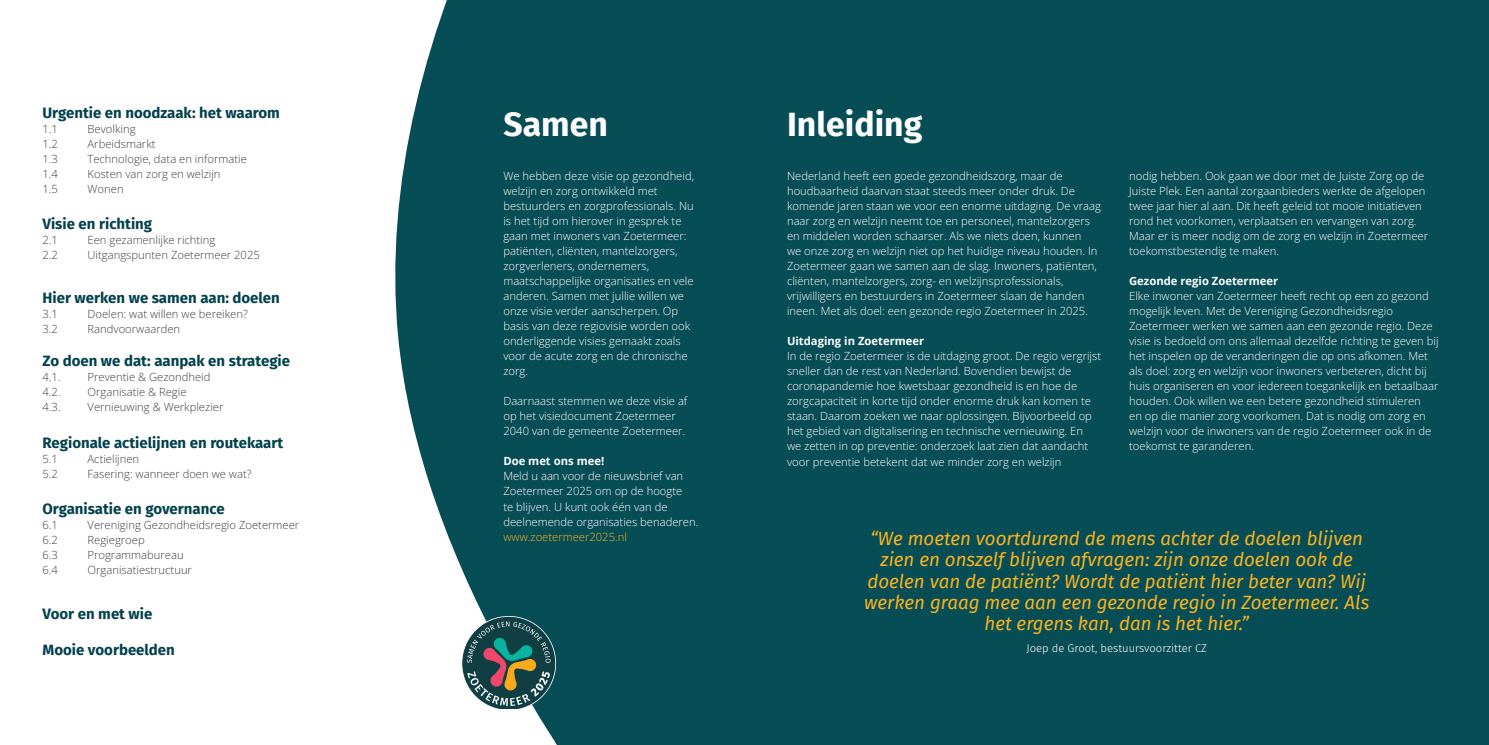
<style>
.page{position:relative;width:1489px;height:745px;background:#fff}
.page>*{position:absolute;margin:0;border:0;box-sizing:border-box;transform-origin:0 0}
.t1{font:700 33.75px "Fira Sans";color:#fff}
.t2{font:italic 18.75px/21.2px "Fira Sans";color:#fbb31e;text-align:center}
.t3{font:700 15px "Fira Sans";color:#02414d}
.t4{font:11.25px/15px "Open Sans";color:#fff}
.t5{font:11.25px "Open Sans";color:#3e3e3f}
.t6{font:700 11.25px "Open Sans";color:#fff}
.t7{font:300 11.25px "Fira Sans";color:#fff}
.t8{font:11.25px "Open Sans";color:#fbb31e}
</style>
<div class="page">
<div style="left:395px;top:0;width:1093px;height:744px;background:#074d56"></div>
<svg style="left:461px;top:615px;width:95px;height:93px;background:#4e6e6b"></svg>
<h3 class="t3" style="left:43px;top:100px;width:239px">Urgentie en noodzaak: het waarom</h3>
<p class="t5" style="left:43px;top:121px;width:17px">1.1</p>
<p class="t5" style="left:88px;top:121px;width:50px">Bevolking</p>
<p class="t5" style="left:43px;top:136px;width:17px">1.2</p>
<p class="t5" style="left:88px;top:136px;width:69px">Arbeidsmarkt</p>
<p class="t5" style="left:43px;top:151px;width:17px">1.3</p>
<p class="t5" style="left:88px;top:151px;width:161px">Technologie, data en informatie</p>
<p class="t5" style="left:43px;top:166px;width:17px">1.4</p>
<p class="t5" style="left:88px;top:166px;width:134px">Kosten van zorg en welzijn</p>
<p class="t5" style="left:43px;top:181px;width:17px">1.5</p>
<p class="t5" style="left:88px;top:181px;width:38px">Wonen</p>
<h3 class="t3" style="left:43px;top:211px;width:111px">Visie en richting</h3>
<p class="t5" style="left:43px;top:232px;width:17px">2.1</p>
<p class="t5" style="left:88px;top:232px;width:129px">Een gezamenlijke richting</p>
<p class="t5" style="left:43px;top:247px;width:17px">2.2</p>
<p class="t5" style="left:88px;top:247px;width:174px">Uitgangspunten Zoetermeer 2025</p>
<h3 class="t3" style="left:43px;top:285px;width:239px">Hier werken we samen aan: doelen</h3>
<p class="t5" style="left:43px;top:306px;width:17px">3.1</p>
<p class="t5" style="left:88px;top:306px;width:162px">Doelen: wat willen we bereiken?</p>
<p class="t5" style="left:43px;top:321px;width:17px">3.2</p>
<p class="t5" style="left:88px;top:321px;width:94px">Randvoorwaarden</p>
<h3 class="t3" style="left:43px;top:348px;width:249px">Zo doen we dat: aanpak en strategie</h3>
<p class="t5" style="left:43px;top:369px;width:20px">4.1.</p>
<p class="t5" style="left:88px;top:369px;width:124px">Preventie &amp; Gezondheid</p>
<p class="t5" style="left:43px;top:384px;width:20px">4.2.</p>
<p class="t5" style="left:88px;top:384px;width:100px">Organisatie &amp; Regie</p>
<p class="t5" style="left:43px;top:399px;width:20px">4.3.</p>
<p class="t5" style="left:88px;top:399px;width:137px">Vernieuwing &amp; Werkplezier</p>
<h3 class="t3" style="left:43px;top:429px;width:242px">Regionale actielijnen en routekaart</h3>
<p class="t5" style="left:43px;top:450px;width:17px">5.1</p>
<p class="t5" style="left:88px;top:450px;width:53px">Actielijnen</p>
<p class="t5" style="left:43px;top:465px;width:17px">5.2</p>
<p class="t5" style="left:88px;top:465px;width:165px">Fasering: wanneer doen we wat?</p>
<h3 class="t3" style="left:43px;top:495px;width:184px">Organisatie en governance</h3>
<p class="t5" style="left:43px;top:516px;width:17px">6.1</p>
<p class="t5" style="left:88px;top:516px;width:213px">Vereniging Gezondheidsregio Zoetermeer</p>
<p class="t5" style="left:43px;top:531px;width:17px">6.2</p>
<p class="t5" style="left:88px;top:531px;width:59px">Regiegroep</p>
<p class="t5" style="left:43px;top:546px;width:17px">6.3</p>
<p class="t5" style="left:88px;top:546px;width:98px">Programmabureau</p>
<p class="t5" style="left:43px;top:561px;width:17px">6.4</p>
<p class="t5" style="left:88px;top:561px;width:106px">Organisatiestructuur</p>
<h3 class="t3" style="left:43px;top:600px;width:111px">Voor en met wie</h3>
<h3 class="t3" style="left:43px;top:636px;width:134px">Mooie voorbeelden</h3>
<h1 class="t1" style="left:503px;top:95px;width:106px">Samen</h1>
<h1 class="t1" style="left:787px;top:95px;width:137px">Inleiding</h1>
<p class="t4" style="left:787px;top:168px;width:315px">Nederland heeft een goede gezondheidszorg, maar de houdbaarheid daarvan staat steeds meer onder druk. De komende jaren staan we voor een enorme uitdaging. De vraag naar zorg en welzijn neemt toe en personeel, mantelzorgers en middelen worden schaarser. Als we niets doen, kunnen<br>we onze zorg en welzijn niet op het huidige niveau houden. In Zoetermeer gaan we samen aan de slag. Inwoners, patiënten, cliënten, mantelzorgers, zorg- en welzijnsprofessionals, vrijwilligers en bestuurders in Zoetermeer slaan de handen ineen. Met als doel: een gezonde regio Zoetermeer in 2025.</p>
<p class="t6" style="left:787px;top:333px;width:139px">Uitdaging in Zoetermeer</p>
<p class="t4" style="left:787px;top:348px;width:315px">In de regio Zoetermeer is de uitdaging groot. De regio vergrijst sneller dan de rest van Nederland. Bovendien bewijst de coronapandemie hoe kwetsbaar gezondheid is en hoe de zorgcapaciteit in korte tijd onder enorme druk kan komen te staan. Daarom zoeken we naar oplossingen. Bijvoorbeeld op het gebied van digitalisering en technische vernieuwing. En<br>we zetten in op preventie: onderzoek laat zien dat aandacht voor preventie betekent dat we minder zorg en welzijn</p>
<p class="t4" style="left:503px;top:168px;width:192px">We hebben deze visie op gezondheid, welzijn en zorg ontwikkeld met bestuurders en zorgprofessionals. Nu is het tijd om hierover in gesprek te gaan met inwoners van Zoetermeer: patiënten, cliënten, mantelzorgers, zorgverleners, ondernemers, maatschappelijke organisaties en vele anderen. Samen met jullie willen we onze visie verder aanscherpen. Op basis van deze regiovisie worden ook onderliggende visies gemaakt zoals voor de acute zorg en de chronische zorg.</p>
<p class="t4" style="left:503px;top:393px;width:185px">Daarnaast stemmen we deze visie af op het visiedocument Zoetermeer<br>2040 van de gemeente Zoetermeer.</p>
<p class="t6" style="left:503px;top:453px;width:102px">Doe met ons mee!</p>
<p class="t4" style="left:503px;top:468px;width:196px">Meld u aan voor de nieuwsbrief van Zoetermeer 2025 om op de hoogte<br>te blijven. U kunt ook één van de deelnemende organisaties benaderen.</p>
<p class="t8" style="left:503px;top:528px;width:125px">www.zoetermeer2025.nl</p>
<p class="t4" style="left:1129px;top:168px;width:300px">nodig hebben. Ook gaan we door met de Juiste Zorg op de Juiste Plek. Een aantal zorgaanbieders werkte de afgelopen twee jaar hier al aan. Dit heeft geleid tot mooie initiatieven rond het voorkomen, verplaatsen en vervangen van zorg.<br>Maar er is meer nodig om de zorg en welzijn in Zoetermeer toekomstbestendig te maken.</p>
<p class="t6" style="left:1129px;top:273px;width:150px">Gezonde regio Zoetermeer</p>
<p class="t4" style="left:1129px;top:288px;width:311px">Elke inwoner van Zoetermeer heeft recht op een zo gezond mogelijk leven. Met de Vereniging Gezondheidsregio Zoetermeer werken we samen aan een gezonde regio. Deze visie is bedoeld om ons allemaal dezelfde richting te geven bij het inspelen op de veranderingen die op ons afkomen. Met als doel: zorg en welzijn voor inwoners verbeteren, dicht bij huis organiseren en voor iedereen toegankelijk en betaalbaar houden. Ook willen we een betere gezondheid stimuleren<br>en op die manier zorg voorkomen. Dat is nodig om zorg en welzijn voor de inwoners van de regio Zoetermeer ook in de toekomst te garanderen.</p>
<p class="t2" style="left:864px;top:527px;width:506px">“We moeten voortdurend de mens achter de doelen blijven zien en onszelf blijven afvragen: zijn onze doelen ook de doelen van de patiënt? Wordt de patiënt hier beter van? Wij werken graag mee aan een gezonde regio in Zoetermeer. Als het ergens kan, dan is het hier.”</p>
<p class="t7" style="left:1026px;top:639px;width:182px">Joep de Groot, bestuursvoorzitter CZ</p>
</div>
